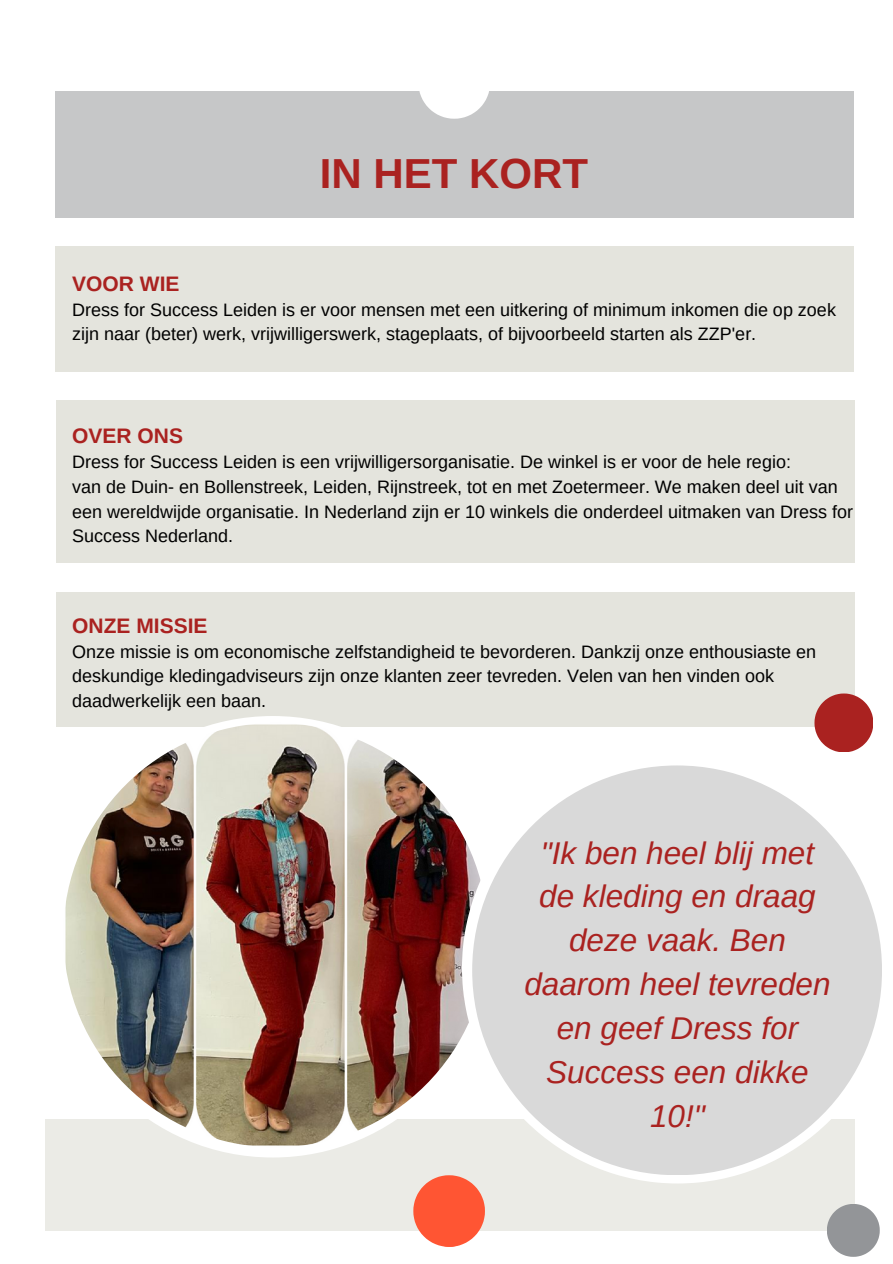
<style>
.page{position:relative;width:893px;height:1264px;background:#fff}
.page>*{position:absolute;margin:0;border:0;box-sizing:border-box;transform-origin:0 0}
.t1{font:700 42px "Arimo";color:#aa2220}
.t2{font:italic 31.5px/43.8px "Arimo";color:#aa2220;text-align:center}
.t3{font:700 21px "Arimo";color:#aa2220}
.t4{font:18px/24.8px "Arimo";color:#000}
</style>
<div class="page">
<div style="left:45px;top:1119px;width:809px;height:111px;background:#ebebe6"></div>
<svg style="left:413px;top:1175px;width:72px;height:71px"></svg>
<div style="left:55px;top:91px;width:798px;height:126px;background:#c6c7c8"></div>
<svg style="left:419px;top:91px;width:70px;height:28px"></svg>
<div style="left:55px;top:246px;width:798px;height:125px;background:#e4e4dd"></div>
<svg style="left:826px;top:1203px;width:53px;height:53px"></svg>
<div style="left:56px;top:401px;width:798px;height:161px;background:#e4e4dd"></div>
<div style="left:56px;top:592px;width:798px;height:134px;background:#e4e4dd"></div>
<svg style="left:814px;top:693px;width:59px;height:59px"></svg>
<div style="left:52px;top:716px;width:441px;height:441px;background:#fff;border-radius:50%"></div>
<img style="left:63px;top:723px;width:424px;height:424px;border-radius:50%">
<svg style="left:462px;top:778px;width:420px;height:405px"></svg>
<div style="left:472px;top:765px;width:409px;height:410px;background:#d9d9d9;border-radius:50%"></div>
<h1 class="t1" style="left:320px;top:150px;width:270px">IN HET KORT</h1>
<p class="t3" style="left:72px;top:272px;width:109px">VOOR WIE</p>
<p class="t4" style="left:72px;top:297px;width:765px">Dress for Success Leiden is er voor mensen met een uitkering of minimum inkomen die op zoek zijn naar (beter) werk, vrijwilligerswerk, stageplaats, of bijvoorbeeld starten als ZZP'er.</p>
<p class="t3" style="left:72px;top:424px;width:112px">OVER ONS</p>
<p class="t4" style="left:72px;top:449px;width:782px">Dress for Success Leiden is een vrijwilligersorganisatie. De winkel is er voor de hele regio:<br>van de Duin- en Bollenstreek, Leiden, Rijnstreek, tot en met Zoetermeer. We maken deel uit van een wereldwijde organisatie. In Nederland zijn er 10 winkels die onderdeel uitmaken van Dress for Success Nederland.</p>
<p class="t3" style="left:72px;top:614px;width:137px">ONZE MISSIE</p>
<p class="t4" style="left:72px;top:639px;width:745px">Onze missie is om economische zelfstandigheid te bevorderen. Dankzij onze enthousiaste en deskundige kledingadviseurs zijn onze klanten zeer tevreden. Velen van hen vinden ook daadwerkelijk een baan.</p>
<h2 class="t2" style="left:524px;top:830px;width:308px">"Ik ben heel blij met de kleding en draag deze vaak. Ben daarom heel tevreden en geef Dress for<br>Success een dikke<br>10!"</h2>
</div>
